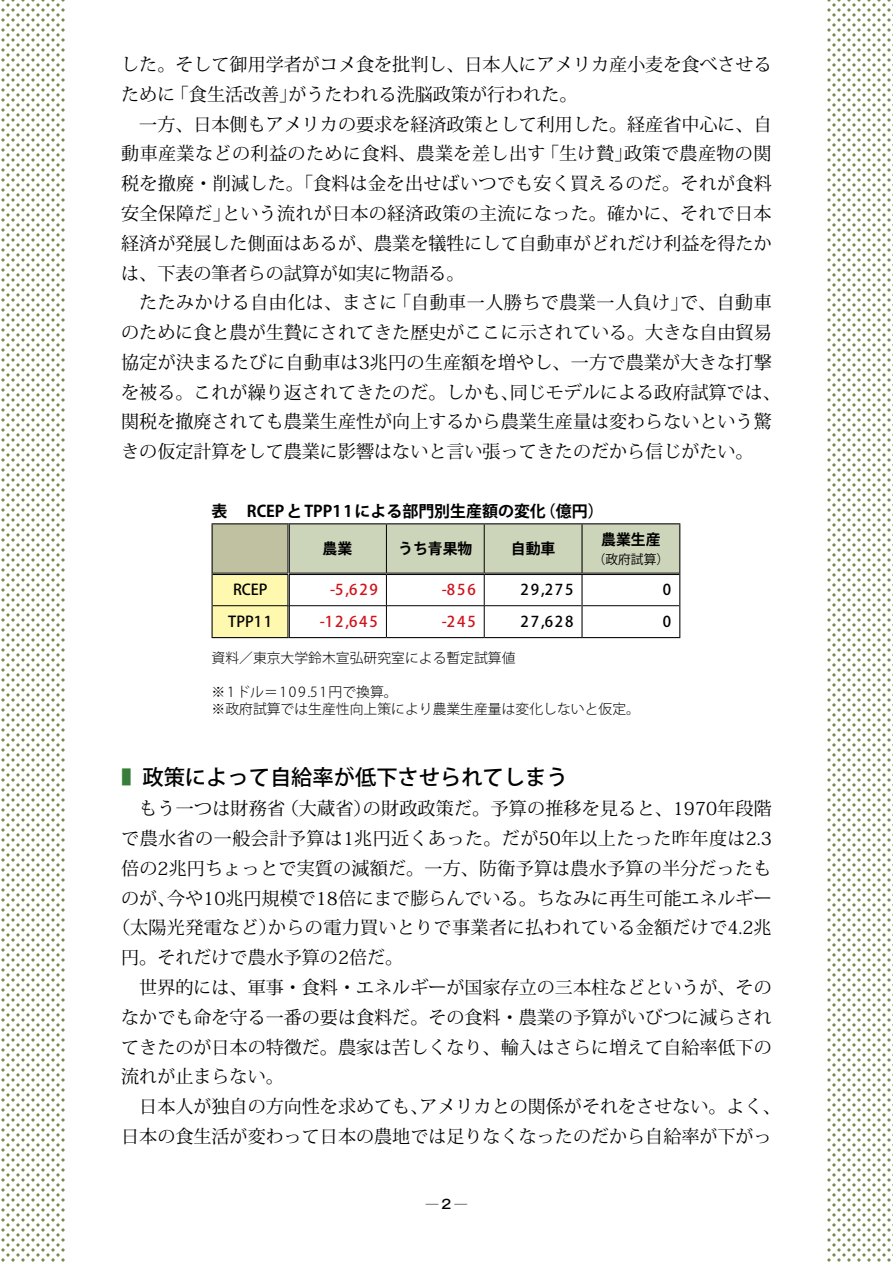
<style>
.page{position:relative;width:893px;height:1263px;background:#fff}
.page>*{position:absolute;margin:0;border:0;box-sizing:border-box;transform-origin:0 0}
.t1{font:500 21.3px "Koz Go Pro";color:#000}
.t2{font:18px/29.7px "Koz Min Pro";color:#000}
.t3{font:18px "Koz Min Pro";letter-spacing:.025em;color:#000}
.t4{font:700 15.9px "Koz Go Pro";color:#000}
.t5{font:500 14.85px "Koz Go Pro";letter-spacing:.06em;color:#000}
.t6{font:500 14.85px "Koz Go Pro";letter-spacing:.125em;color:#d0121b}
.t7{font:700 14.85px "Koz Go Pro";color:#000}
.t8{font:300 13.8px/17px "Koz Go Pro";color:#000}
.t9{font:12.75px "Koz Go Pro";color:#000}
.t10{font:500 12.75px "Gothic MB101 Pro";color:#000}
.s1{color:#387d39}
</style>
<div class="page">
<svg style="left:1px;top:0;width:64px;height:1262px"></svg>
<svg style="left:827px;top:0;width:66px;height:1262px"></svg>
<svg style="left:213px;top:524px;width:466px;height:113px"></svg>
<hr style="left:213px;top:573px;width:76px;height:2px;background:#fff">
<hr style="left:288px;top:524px;width:1px;height:49px;background:#000">
<hr style="left:289px;top:524px;width:1px;height:49px;background:#000">
<hr style="left:288px;top:575px;width:1px;height:30px;background:#000">
<hr style="left:289px;top:575px;width:1px;height:30px;background:#000">
<hr style="left:386px;top:524px;width:1px;height:49px;background:#000">
<hr style="left:484px;top:524px;width:1px;height:49px;background:#000">
<hr style="left:386px;top:575px;width:1px;height:30px;background:#000">
<hr style="left:484px;top:575px;width:1px;height:30px;background:#000">
<hr style="left:288px;top:606px;width:1px;height:31px;background:#000">
<hr style="left:289px;top:606px;width:1px;height:31px;background:#000">
<hr style="left:386px;top:606px;width:1px;height:31px;background:#000">
<hr style="left:484px;top:606px;width:1px;height:31px;background:#000">
<hr style="left:213px;top:605px;width:76px;height:1px;background:#000">
<hr style="left:289px;top:605px;width:97px;height:1px;background:#000">
<hr style="left:386px;top:605px;width:98px;height:1px;background:#000">
<hr style="left:484px;top:605px;width:97px;height:1px;background:#000">
<hr style="left:583px;top:605px;width:96px;height:1px;background:#000">
<hr style="left:212px;top:523px;width:77px;height:1px;background:#000">
<hr style="left:212px;top:524px;width:1px;height:50px;background:#000">
<hr style="left:289px;top:523px;width:97px;height:1px;background:#000">
<hr style="left:386px;top:523px;width:98px;height:1px;background:#000">
<hr style="left:484px;top:523px;width:98px;height:1px;background:#000">
<hr style="left:582px;top:523px;width:98px;height:1px;background:#000">
<hr style="left:581px;top:524px;width:2px;height:49px;background:#000">
<hr style="left:679px;top:524px;width:1px;height:50px;background:#000">
<hr style="left:212px;top:574px;width:1px;height:32px;background:#000">
<hr style="left:581px;top:575px;width:2px;height:31px;background:#000">
<hr style="left:679px;top:574px;width:1px;height:32px;background:#000">
<hr style="left:212px;top:606px;width:1px;height:31px;background:#000">
<hr style="left:581px;top:606px;width:2px;height:31px;background:#000">
<hr style="left:679px;top:606px;width:1px;height:31px;background:#000">
<hr style="left:212px;top:637px;width:77px;height:1px;background:#000">
<hr style="left:289px;top:637px;width:97px;height:1px;background:#000">
<hr style="left:386px;top:637px;width:98px;height:1px;background:#000">
<hr style="left:484px;top:637px;width:98px;height:1px;background:#000">
<hr style="left:582px;top:637px;width:98px;height:1px;background:#000">
<hr style="left:213px;top:573px;width:75px;height:1px;background:#000">
<hr style="left:213px;top:574px;width:75px;height:1px;background:#000">
<hr style="left:289px;top:573px;width:97px;height:1px;background:#000">
<hr style="left:289px;top:574px;width:97px;height:1px;background:#000">
<hr style="left:386px;top:573px;width:98px;height:1px;background:#000">
<hr style="left:386px;top:574px;width:98px;height:1px;background:#000">
<hr style="left:484px;top:573px;width:98px;height:1px;background:#000">
<hr style="left:484px;top:574px;width:98px;height:1px;background:#000">
<hr style="left:582px;top:573px;width:97px;height:1px;background:#000">
<hr style="left:582px;top:574px;width:97px;height:1px;background:#000">
<p class="t2" style="left:121px;top:49px;width:652px">した。そして御用学者がコメ食を批判し、日本人にアメリカ産小麦を食べさせるために「食生活改善」がうたわれる洗脳政策が行われた。</p>
<p class="t2" style="left:121px;top:109px;width:652px;text-align:justify;text-indent:18px">一方、日本側もアメリカの要求を経済政策として利用した。経産省中心に、自動車産業などの利益のために食料、農業を差し出す「生け贄」政策で農産物の関税を撤廃・削減した。「食料は金を出せばいつでも安く買えるのだ。それが食料安全保障だ」という流れが日本の経済政策の主流になった。確かに、それで日本経済が発展した側面はあるが、農業を犠牲にして自動車がどれだけ利益を得たかは、下表の筆者らの試算が如実に物語る。</p>
<p class="t2" style="left:121px;top:287px;width:661px;text-indent:18px">たたみかける自由化は、まさに「自動車一人勝ちで農業一人負け」で、自動車のために食と農が生贄にされてきた歴史がここに示されている。大きな自由貿易協定が決まるたびに自動車は3兆円の生産額を増やし、一方で農業が大きな打撃を被る。これが繰り返されてきたのだ。しかも、同じモデルによる政府試算では、関税を撤廃されても農業生産性が向上するから農業生産量は変わらないという驚きの仮定計算をして農業に影響はないと言い張ってきたのだから信じがたい。</p>
<p class="t4" style="left:212px;top:500px;width:394px">表　 RCEP と TPP1 1 による部門別生産額の変化（億円）</p>
<p class="t7" style="left:323px;top:539px;width:31px">農業</p>
<p class="t7" style="left:398px;top:539px;width:76px">うち青果物</p>
<p class="t7" style="left:511px;top:539px;width:46px">自動車</p>
<p class="t7" style="left:601px;top:530px;width:61px">農業生産</p>
<p class="t9" style="left:593px;top:551px;width:78px">（政府試算）</p>
<p class="t5" style="left:233px;top:580px;width:36px">RCEP</p>
<p class="t6" style="left:330px;top:580px;width:49px">-5,629</p>
<p class="t6" style="left:442px;top:580px;width:35px">-856</p>
<p class="t5" style="left:521px;top:580px;width:54px">29,275</p>
<p class="t5" style="left:663px;top:580px;width:10px">0</p>
<p class="t5" style="left:228px;top:612px;width:46px">TPP1 1</p>
<p class="t6" style="left:320px;top:612px;width:60px">-12,645</p>
<p class="t6" style="left:442px;top:612px;width:35px">-245</p>
<p class="t5" style="left:521px;top:612px;width:54px">27,628</p>
<p class="t5" style="left:663px;top:612px;width:10px">0</p>
<p class="t8" style="left:212px;top:650px;width:306px">資料／東京大学鈴木宣弘研究室による暫定試算値</p>
<p class="t8" style="left:212px;top:684px;width:430px">※1ドル＝109.51円で換算。<br>※政府試算では生産性向上策により農業生産量は変化しないと仮定。</p>
<p class="t1" style="left:121px;top:764px;width:448px"><span class="s1">■　</span>政策によって自給率が低下させられてしまう</p>
<p class="t2" style="left:139px;top:793px;width:634px">もう一つは財務省（大蔵省）の財政政策だ。予算の推移を見ると、1970年段階</p>
<p class="t3" style="left:121px;top:826px;width:652px">で農水省の一般会計予算は1兆円近くあった。だが50年以上たった昨年度は2.3</p>
<p class="t2" style="left:121px;top:853px;width:652px">倍の2兆円ちょっとで実質の減額だ。一方、防衛予算は農水予算の半分だったも</p>
<p class="t2" style="left:121px;top:882px;width:652px">のが、今や10兆円規模で18倍にまで膨らんでいる。ちなみに再生可能エネルギー</p>
<p class="t2" style="left:112px;top:912px;width:661px">（太陽光発電など）からの電力買いとりで事業者に払われている金額だけで4.2兆</p>
<p class="t2" style="left:121px;top:942px;width:284px">円。それだけで農水予算の2倍だ。</p>
<p class="t2" style="left:139px;top:972px;width:634px">世界的には、軍事・食料・エネルギーが国家存立の三本柱などというが、その</p>
<p class="t2" style="left:121px;top:1002px;width:652px">なかでも命を守る一番の要は食料だ。その食料・農業の予算がいびつに減らされ</p>
<p class="t2" style="left:121px;top:1031px;width:652px">てきたのが日本の特徴だ。農家は苦しくなり、輸入はさらに増えて自給率低下の</p>
<p class="t2" style="left:121px;top:1061px;width:164px">流れが止まらない。</p>
<p class="t2" style="left:139px;top:1091px;width:643px">日本人が独自の方向性を求めても、アメリカとの関係がそれをさせない。よく、</p>
<p class="t2" style="left:121px;top:1121px;width:652px">日本の食生活が変わって日本の農地では足りなくなったのだから自給率が下がっ</p>
<p class="t10" style="left:426px;top:1194px;width:43px">─2─</p>
</div>
